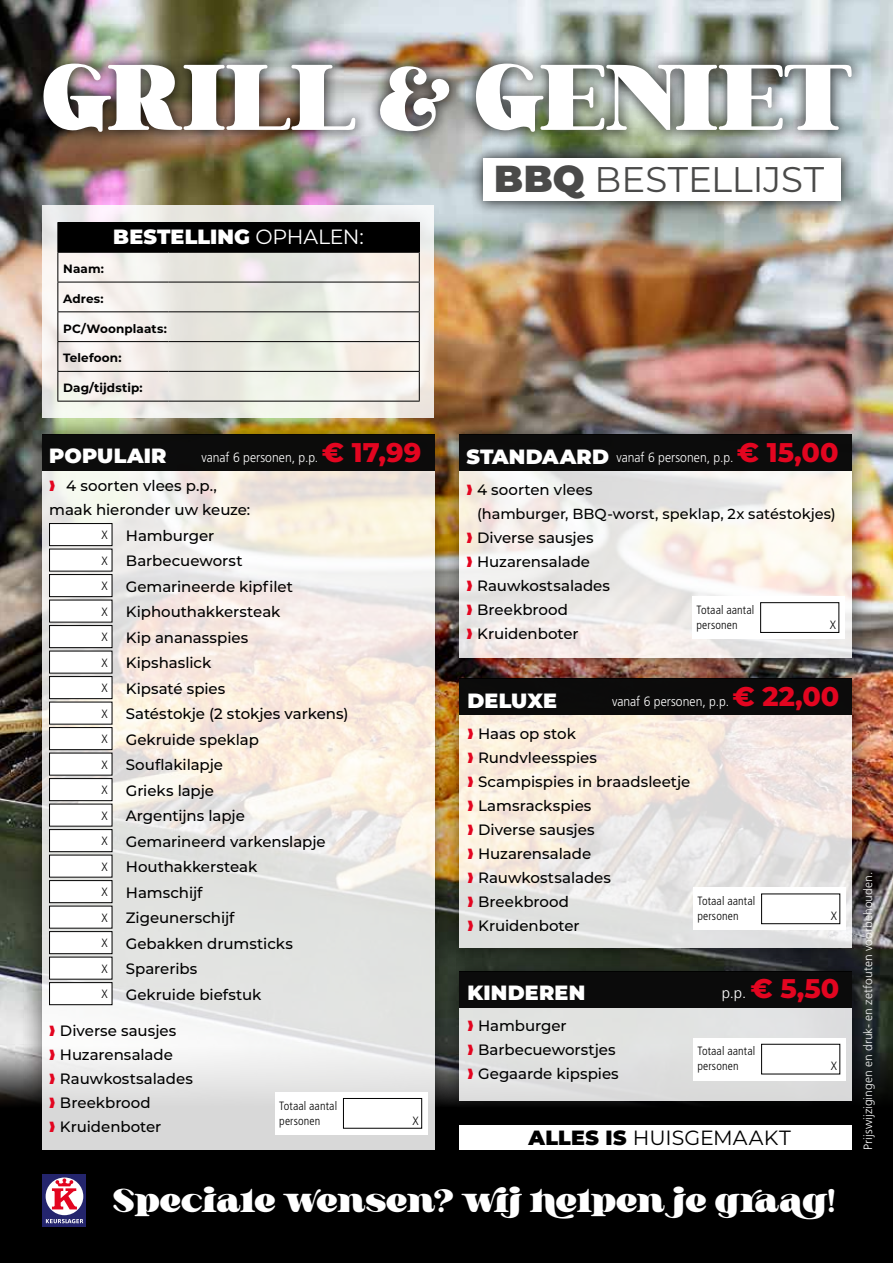
<style>
.page{position:relative;width:893px;height:1263px;background:#000}
.page>*{position:absolute;margin:0;border:0;box-sizing:border-box;transform-origin:0 0}
.t1{font:72.75px "Bastro";letter-spacing:.01em;color:#fff}
.t2{font:35.7px "Montserrat";color:#4a4a49}
.t3{font:800 27px "Montserrat";color:#e30520}
.t4{font:26.1px "Bastro";letter-spacing:-.02em;color:#fff}
.t5{font:900 20.55px "Montserrat";letter-spacing:.01em;color:#fff}
.t6{font:20.55px "Montserrat";color:#000}
.t7{font:500 15px/24px "Montserrat";color:#000}
.t8{font:500 14.55px "Montserrat";color:#000}
.t9{font:300 13.5px "Frutiger LT Std";letter-spacing:.005em;color:#fff;scale:.9 1}
.t10{font:300 condensed 12px/25.5px "Frutiger LT Std";letter-spacing:.01em;color:#000}
.t11{font:300 12px "Frutiger LT Std";letter-spacing:.01em;color:#fff}
.t12{font:700 12px "Montserrat";letter-spacing:.01em;color:#000}
.s1{font-weight:900;font-size:37.5px}
.s2{font-weight:400}
.s3{font-family:"Montserrat";font-weight:800;font-size:27px;color:#e30520}
.s4{color:#e30520}
.s5{font-family:"Montserrat";font-weight:900;font-size:20.55px}
.s6{font-family:"Frutiger LT Std";font-weight:300;font-size:15px;color:#fff}
.s7{font-weight:900}
</style>
<div class="page">
<img style="left:0;top:0;width:893px;height:1104px">
<div style="left:29px;top:49px;width:837px;height:166px;background:#000;opacity:.75"></div>
<div style="left:483px;top:158px;width:357px;height:43px;background:#fff"></div>
<div style="left:43px;top:1174px;width:43px;height:53px;background:#24256d"></div>
<div style="left:46px;top:1177px;width:37px;height:38px;background:#fff;border-radius:50%"></div>
<svg style="left:52px;top:1178px;width:25px;height:31px"></svg>
<svg style="left:46px;top:1219px;width:38px;height:5px"></svg>
<div style="left:459px;top:1125px;width:393px;height:25px;background:#fff"></div>
<div style="left:19px;top:411px;width:440px;height:762px;background:#000;opacity:.75"></div>
<svg style="left:43px;top:471px;width:392px;height:679px;background:#ebe7e2"></svg>
<div style="left:435px;top:411px;width:441px;height:271px;background:#000;opacity:.75"></div>
<svg style="left:459px;top:471px;width:393px;height:184px;background:#f1ede9"></svg>
<div style="left:435px;top:655px;width:441px;height:317px;background:#000;opacity:.75"></div>
<svg style="left:459px;top:715px;width:393px;height:233px;background:#eee7e1"></svg>
<div style="left:435px;top:948px;width:441px;height:176px;background:#000;opacity:.75"></div>
<div style="left:459px;top:972px;width:393px;height:128px;background:#e0e2e0"></div>
<div style="left:43px;top:435px;width:392px;height:36px;background:#0c0c0b"></div>
<div style="left:459px;top:435px;width:393px;height:36px;background:#0c0c0c"></div>
<div style="left:459px;top:678px;width:393px;height:37px;background:#0c0b0b"></div>
<div style="left:459px;top:971px;width:393px;height:37px;background:#0b0b0b"></div>
<div style="left:50px;top:523px;width:62px;height:23px;background:#fff"></div>
<div style="left:49px;top:523px;width:63px;height:23px;border:1px solid #000"></div>
<div style="left:50px;top:549px;width:62px;height:22px;background:#fff"></div>
<div style="left:50px;top:574px;width:62px;height:23px;background:#fff"></div>
<div style="left:49px;top:574px;width:63px;height:23px;border:1px solid #000"></div>
<div style="left:50px;top:600px;width:62px;height:22px;background:#fff"></div>
<div style="left:50px;top:625px;width:62px;height:23px;background:#fff"></div>
<div style="left:49px;top:625px;width:63px;height:23px;border:1px solid #000"></div>
<div style="left:50px;top:651px;width:62px;height:22px;background:#fff"></div>
<div style="left:50px;top:676px;width:62px;height:23px;background:#fff"></div>
<div style="left:49px;top:676px;width:63px;height:23px;border:1px solid #000"></div>
<div style="left:50px;top:702px;width:62px;height:22px;background:#fff"></div>
<div style="left:50px;top:727px;width:62px;height:23px;background:#fff"></div>
<div style="left:49px;top:727px;width:63px;height:23px;border:1px solid #000"></div>
<div style="left:50px;top:753px;width:62px;height:22px;background:#fff"></div>
<div style="left:50px;top:778px;width:62px;height:23px;background:#fff"></div>
<div style="left:49px;top:778px;width:63px;height:23px;border:1px solid #000"></div>
<div style="left:50px;top:804px;width:62px;height:22px;background:#fff"></div>
<div style="left:50px;top:829px;width:62px;height:23px;background:#fff"></div>
<div style="left:49px;top:829px;width:63px;height:23px;border:1px solid #000"></div>
<div style="left:50px;top:855px;width:62px;height:22px;background:#fff"></div>
<div style="left:50px;top:880px;width:62px;height:23px;background:#fff"></div>
<div style="left:49px;top:880px;width:63px;height:23px;border:1px solid #000"></div>
<div style="left:50px;top:906px;width:62px;height:22px;background:#fff"></div>
<div style="left:50px;top:931px;width:62px;height:23px;background:#fff"></div>
<div style="left:49px;top:931px;width:63px;height:23px;border:1px solid #000"></div>
<div style="left:50px;top:957px;width:62px;height:22px;background:#fff"></div>
<div style="left:50px;top:982px;width:62px;height:23px;background:#fff"></div>
<div style="left:49px;top:982px;width:63px;height:23px;border:1px solid #000"></div>
<div style="left:275px;top:1092px;width:152px;height:42px;background:#fff"></div>
<div style="left:343px;top:1098px;width:79px;height:30px;border:1px solid #000"></div>
<svg style="left:42px;top:205px;width:392px;height:212px;background:#edebe5"></svg>
<div style="left:58px;top:223px;width:361px;height:29px;background:#000"></div>
<hr style="left:57px;top:222px;width:111px;height:1px;background:#000">
<hr style="left:168px;top:222px;width:252px;height:1px;background:#000">
<svg style="left:419px;top:223px;width:1px;height:29px"></svg>
<hr style="left:57px;top:252px;width:111px;height:1px;background:#000">
<hr style="left:168px;top:252px;width:251px;height:1px;background:#000">
<hr style="left:419px;top:252px;width:1px;height:30px;background:#000">
<hr style="left:57px;top:282px;width:111px;height:1px;background:#000">
<hr style="left:168px;top:282px;width:252px;height:1px;background:#000">
<hr style="left:57px;top:311px;width:111px;height:1px;background:#000">
<hr style="left:168px;top:311px;width:252px;height:1px;background:#000">
<hr style="left:57px;top:341px;width:111px;height:1px;background:#000">
<hr style="left:168px;top:341px;width:252px;height:1px;background:#000">
<hr style="left:57px;top:371px;width:111px;height:1px;background:#000">
<svg style="left:57px;top:223px;width:1px;height:178px"></svg>
<hr style="left:168px;top:371px;width:252px;height:1px;background:#000">
<svg style="left:419px;top:282px;width:1px;height:119px"></svg>
<hr style="left:57px;top:401px;width:111px;height:1px;background:#000">
<hr style="left:168px;top:401px;width:252px;height:1px;background:#000">
<div style="left:692px;top:596px;width:152px;height:43px;background:#fff"></div>
<div style="left:760px;top:602px;width:79px;height:31px;border:1px solid #000"></div>
<div style="left:693px;top:887px;width:152px;height:43px;background:#fff"></div>
<div style="left:761px;top:894px;width:79px;height:30px;border:1px solid #000"></div>
<div style="left:693px;top:1038px;width:152px;height:42px;background:#fff"></div>
<h1 class="t1" style="left:41px;top:45px;width:811px">GRILL &amp; GENIET</h1>
<h2 class="t2" style="left:494px;top:155px;width:331px"><span class="s1">BBQ</span> BESTELLIJST</h2>
<h3 class="t5" style="left:113px;top:222px;width:252px">BESTELLING <span class="s2">OPHALEN:</span></h3>
<p class="t12" style="left:63px;top:260px;width:42px">Naam:</p>
<p class="t12" style="left:63px;top:290px;width:42px">Adres:</p>
<p class="t12" style="left:63px;top:320px;width:105px">PC/Woonplaats:</p>
<p class="t12" style="left:63px;top:349px;width:60px">Telefoon:</p>
<p class="t12" style="left:63px;top:379px;width:81px">Dag/tijdstip:</p>
<h3 class="t5" style="left:49px;top:440px;width:119px">POPULAIR</h3>
<p class="t9" style="left:201px;top:449px;width:246px">vanaf 6 personen, p.p. <span class="s3">€ 17,99</span></p>
<p class="t7" style="left:49px;top:473px;width:203px"><span class="s4">❱</span> 4 soorten vlees p.p., maak hieronder uw keuze:</p>
<p class="t7" style="left:126px;top:522px;width:224px;line-height:25.5px">Hamburger<br>Barbecueworst<br>Gemarineerde kipfilet<br>Kiphouthakkersteak<br>Kip ananasspies<br>Kipshaslick<br>Kipsaté spies<br>Satéstokje (2 stokjes varkens)<br>Gekruide speklap<br>Souflakilapje<br>Grieks lapje<br>Argentijns lapje<br>Gemarineerd varkenslapje<br>Houthakkersteak<br>Hamschijf<br>Zigeunerschijf<br>Gebakken drumsticks<br>Spareribs<br>Gekruide biefstuk</p>
<p class="t7" style="left:49px;top:1018px;width:145px"><span class="s4">❱</span> Diverse sausjes<br><span class="s4">❱</span> Huzarensalade<br><span class="s4">❱</span> Rauwkostsalades <span class="s4">❱</span> Breekbrood<br><span class="s4">❱</span> Kruidenboter</p>
<p class="t10" style="left:101px;top:522px;width:8px;text-align:justify">X X X X X X X X X X X X X X X X X X X</p>
<p class="t10" style="left:279px;top:1098px;width:59px;line-height:15px">Totaal aantal personen</p>
<p class="t10" style="left:412px;top:1108px;width:8px">X</p>
<p class="t9" style="left:466px;top:450px;width:415px"><span class="s5">STANDAARD</span> vanaf 6 personen, p.p. <span class="s3">€ 15,00</span></p>
<p class="t7" style="left:466px;top:477px;width:128px"><span class="s4">❱</span> 4 soorten vlees</p>
<p class="t8" style="left:477px;top:503px;width:360px">(hamburger, BBQ-worst, speklap, 2x satéstokjes)</p>
<p class="t7" style="left:466px;top:525px;width:145px"><span class="s4">❱</span> Diverse sausjes<br><span class="s4">❱</span> Huzarensalade<br><span class="s4">❱</span> Rauwkostsalades <span class="s4">❱</span> Breekbrood<br><span class="s4">❱</span> Kruidenboter</p>
<p class="t10" style="left:696px;top:602px;width:59px;line-height:15px">Totaal aantal personen</p>
<p class="t10" style="left:830px;top:612px;width:8px">X</p>
<h3 class="t5" style="left:467px;top:685px;width:91px">DELUXE</h3>
<p class="t9" style="left:612px;top:694px;width:254px">vanaf 6 personen, p.p. <span class="s3">€ 22,00</span></p>
<p class="t7" style="left:467px;top:721px;width:224px"><span class="s4">❱</span> Haas op stok<br><span class="s4">❱</span> Rundvleesspies<br><span class="s4">❱</span> Scampispies in braadsleetje <span class="s4">❱</span> Lamsrackspies<br><span class="s4">❱</span> Diverse sausjes<br><span class="s4">❱</span> Huzarensalade<br><span class="s4">❱</span> Rauwkostsalades<br><span class="s4">❱</span> Breekbrood<br><span class="s4">❱</span> Kruidenboter</p>
<p class="t10" style="left:697px;top:893px;width:59px;line-height:15px">Totaal aantal personen</p>
<p class="t10" style="left:831px;top:903px;width:8px">X</p>
<h3 class="t5" style="left:467px;top:977px;width:119px">KINDEREN</h3>
<h3 class="t3" style="left:722px;top:969px;width:119px"><span class="s6">p.p.</span> € 5,50</h3>
<p class="t7" style="left:467px;top:1013px;width:153px"><span class="s4">❱</span> Hamburger<br><span class="s4">❱</span> Barbecueworstjes <span class="s4">❱</span> Gegaarde kipspies</p>
<p class="t10" style="left:697px;top:1044px;width:59px;line-height:15px">Totaal aantal personen</p>
<p class="t10" style="left:831px;top:1054px;width:8px">X</p>
<h3 class="t6" style="left:528px;top:1123px;width:264px"><span class="s7">ALLES IS</span> HUISGEMAAKT</h3>
<h3 class="t4" style="left:113px;top:1181px;width:724px">Speciale wensen? wij helpen je graag!</h3>
<p class="t11" style="left:861px;top:1150px;width:279px;rotate:-90deg">Prijswijzigingen en druk- en zetfouten voorbehouden.</p>
</div>
